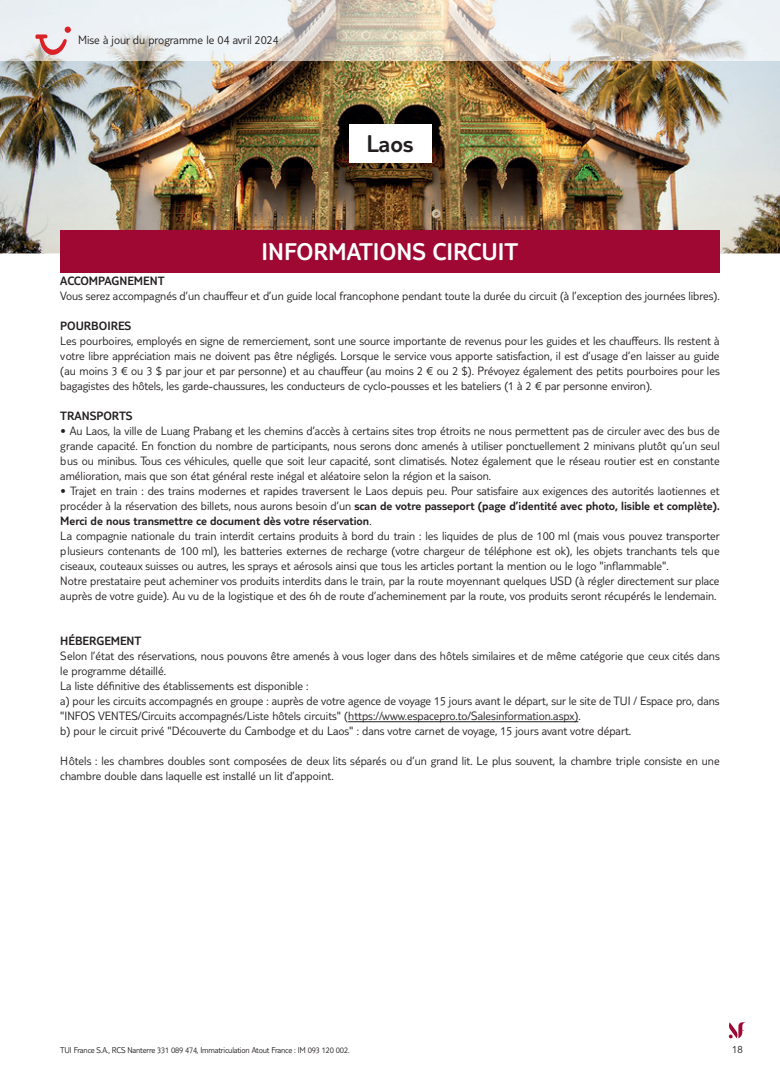
<style>
.page{position:relative;width:780px;height:1088px;background:#fff}
.page>*{position:absolute;margin:0;border:0;box-sizing:border-box;transform-origin:0 0}
.t1{font:300 25px "TUI Type";color:#fff}
.t2{font:300 25px "TUI Type";color:#231f20}
.t3{font:300 12.5px/15px "TUI Type";color:#231f20}
.t4{font:300 12.5px "TUI Type";color:#231f20}
.t5{font:300 11.25px "TUI Type";color:#231f20}
.t6{font:300 8.75px "TUI Type";letter-spacing:-.02em;color:#231f20}
.s1{font-style:inherit}
</style>
<div class="page">
<svg style="left:728px;top:1022px;width:18px;height:16px"></svg>
<img style="left:0;top:60px;width:780px;height:193px">
<img style="left:0;top:0;width:780px;height:60px">
<div style="left:349px;top:124px;width:82px;height:39px;background:#fff"></div>
<hr style="left:348px;top:721px;width:230px;height:1px;background:#231f20">
<div style="left:60px;top:230px;width:659px;height:43px;background:#9e0832"></div>
<svg style="left:35px;top:27px;width:36px;height:33px"></svg>
<p class="t3" style="left:78px;top:32px;width:202px">Mise à jour du programme le 04 avril 2024</p>
<h1 class="t2" style="left:366px;top:129px;width:49px">Laos</h1>
<h1 class="t1" style="left:261px;top:237px;width:258px">INFORMATIONS CIRCUIT</h1>
<p class="t4" style="left:60px;top:274px;width:106px">ACCOMPAGNEMENT</p>
<p class="t3" style="left:60px;top:288px;width:661px">Vous serez accompagnés d’un chauffeur et d’un guide local francophone pendant toute la durée du circuit (à l’exception des journées libres).</p>
<p class="t4" style="left:60px;top:319px;width:73px">POURBOIRES</p>
<p class="t3" style="left:60px;top:333px;width:661px;text-align:justify">Les pourboires, employés en signe de remerciement, sont une source importante de revenus pour les guides et les chauffeurs. Ils restent à votre libre appréciation mais ne doivent pas être négligés. Lorsque le service vous apporte satisfaction, il est d’usage d’en laisser au guide (au moins 3 € ou 3 $ par jour et par personne) et au chauffeur (au moins 2 € ou 2 $). Prévoyez également des petits pourboires pour les bagagistes des hôtels, les garde-chaussures, les conducteurs de cyclo-pousses et les bateliers (1 à 2 € par personne environ).</p>
<p class="t4" style="left:60px;top:409px;width:74px">TRANSPORTS</p>
<p class="t3" style="left:60px;top:423px;width:661px;text-align:justify">• Au Laos, la ville de Luang Prabang et les chemins d’accès à certains sites trop étroits ne nous permettent pas de circuler avec des bus de grande capacité. En fonction du nombre de participants, nous serons donc amenés à utiliser ponctuellement 2 minivans plutôt qu’un seul bus ou minibus. Tous ces véhicules, quelle que soit leur capacité, sont climatisés. Notez également que le réseau routier est en constante amélioration, mais que son état général reste inégal et aléatoire selon la région et la saison.</p>
<p class="t3" style="left:60px;top:483px;width:661px">• Trajet en train : des trains modernes et rapides traversent le Laos depuis peu. Pour satisfaire aux exigences des autorités laotiennes et procéder à la réservation des billets, nous aurons besoin d’un <span class="s1">scan de votre passeport (page d’identité avec photo, lisible et complète).<br>Merci de nous transmettre ce document dès votre réservation</span> .<br>La compagnie nationale du train interdit certains produits à bord du train : les liquides de plus de 100 ml (mais vous pouvez transporter plusieurs contenants de 100 ml), les batteries externes de recharge (votre chargeur de téléphone est ok), les objets tranchants tels que ciseaux, couteaux suisses ou autres, les sprays et aérosols ainsi que tous les articles portant la mention ou le logo "inflammable".<br>Notre prestataire peut acheminer vos produits interdits dans le train, par la route moyennant quelques USD (à régler directement sur place auprès de votre guide). Au vu de la logistique et des 6h de route d’acheminement par la route, vos produits seront récupérés le lendemain.</p>
<p class="t4" style="left:60px;top:634px;width:83px">HÉBERGEMENT</p>
<p class="t3" style="left:60px;top:648px;width:661px">Selon l’état des réservations, nous pouvons être amenés à vous loger dans des hôtels similaires et de même catégorie que ceux cités dans le programme détaillé.<br>La liste définitive des établissements est disponible :<br>a) pour les circuits accompagnés en groupe : auprès de votre agence de voyage 15 jours avant le départ, sur le site de TUI / Espace pro, dans "INFOS VENTES/Circuits accompagnés/Liste hôtels circuits" (https://www.espacepro.to/Salesinformation.aspx).<br>b) pour le circuit privé "Découverte du Cambodge et du Laos" : dans votre carnet de voyage, 15 jours avant votre départ.</p>
<p class="t3" style="left:60px;top:753px;width:661px">Hôtels : les chambres doubles sont composées de deux lits séparés ou d’un grand lit. Le plus souvent, la chambre triple consiste en une chambre double dans laquelle est installé un lit d’appoint.</p>
<p class="t6" style="left:60px;top:1045px;width:291px">TUI France S.A., RCS Nanterre 331 089 474, Immatriculation Atout France : IM 093 120 002.</p>
<p class="t5" style="left:732px;top:1042px;width:12px">18</p>
</div>
